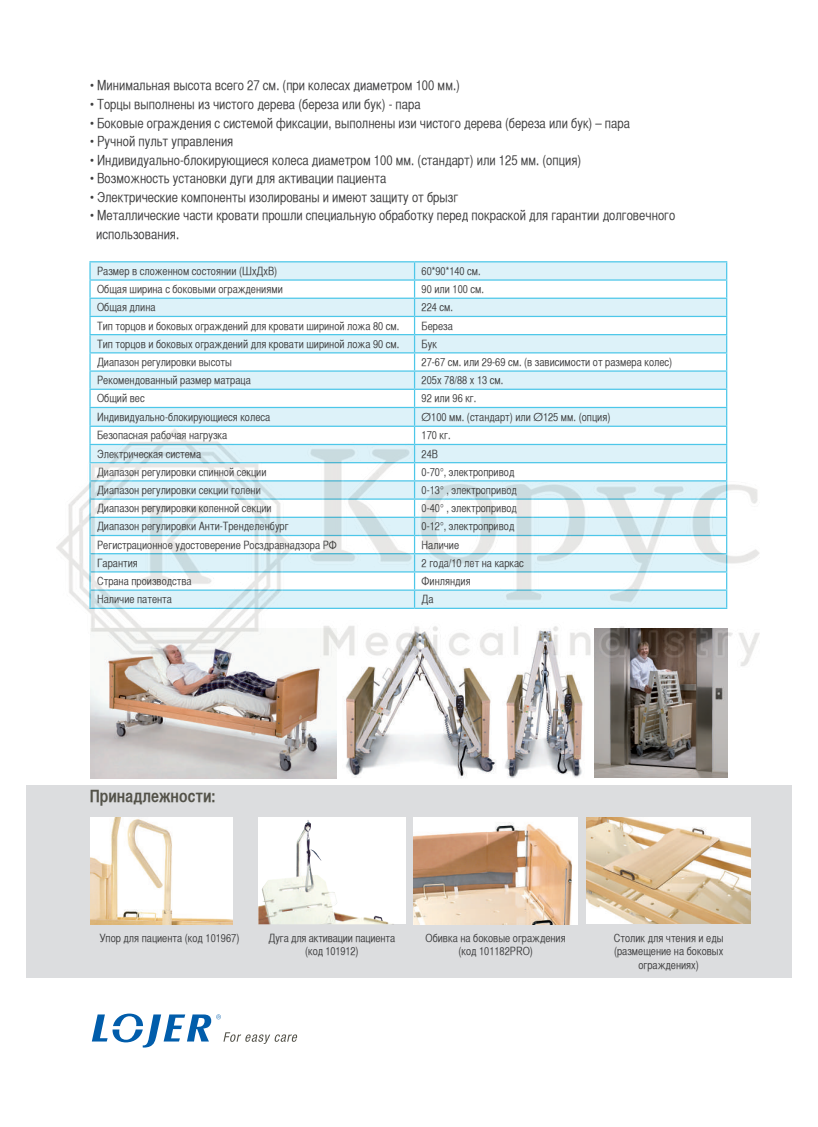
<style>
.page{position:relative;width:818px;height:1127px;background:#fff}
.page>*{position:absolute;margin:0;border:0;box-sizing:border-box;transform-origin:0 0}
.t1{font:17px "Helvetica CY Bold";color:#535249}
.t2{font:13.75px/18.5px "Helvetica CY Plain";color:#3e3e3f}
.t3{font:11.25px/13.5px "Helvetica CY Plain";color:#3e3e3f;text-align:center}
.s1{font-family:"Helvetica Neue";font-weight:300;font-stretch:expanded}
</style>
<div class="page">
<svg style="left:92px;top:1013px;width:205px;height:34px"></svg>
<div style="left:26px;top:785px;width:766px;height:192px;background:#dcdddf"></div>
<img style="left:413px;top:898px;width:165px;height:26px">
<img style="left:586px;top:898px;width:165px;height:25px">
<img style="left:258px;top:898px;width:136px;height:26px">
<img style="left:90px;top:898px;width:142px;height:26px">
<img style="left:56px;top:261px;width:704px;height:637px">
<p class="t2" style="left:90px;top:76px;width:371px">• Минимальная высота всего 27 см. (при колесах диаметром 100 мм.)</p>
<p class="t2" style="left:90px;top:95px;width:332px">• Торцы выполнены из чистого дерева (береза или бук) - пара</p>
<p class="t2" style="left:90px;top:113px;width:541px">• Боковые ограждения с системой фиксации, выполнены изи чистого дерева (береза или бук) – пара</p>
<p class="t2" style="left:90px;top:132px;width:145px">• Ручной пульт управления</p>
<p class="t2" style="left:90px;top:150px;width:493px">• Индивидуально-блокирующиеся колеса диаметром 100 мм. (стандарт) или 125 мм. (опция)</p>
<p class="t2" style="left:90px;top:169px;width:298px">• Возможность установки дуги для активации пациента</p>
<p class="t2" style="left:90px;top:188px;width:370px">• Электрические компоненты изолированы и имеют защиту от брызг</p>
<p class="t2" style="left:96px;top:206px;width:580px;text-indent:-6px">• Металлические части кровати прошли специальную обработку перед покраской для гарантии долговечного использования.</p>
<p class="t3" style="left:97px;top:264px;width:182px">Размер в сложенном состоянии (ШхДхВ)</p>
<p class="t3" style="left:422px;top:264px;width:61px">60*90*140 см.</p>
<p class="t3" style="left:97px;top:282px;width:187px">Общая ширина с боковыми ограждениями</p>
<p class="t3" style="left:422px;top:282px;width:64px">90 или 100 см.</p>
<p class="t3" style="left:97px;top:301px;width:60px">Общая длина</p>
<p class="t3" style="left:422px;top:301px;width:33px">224 см.</p>
<p class="t3" style="left:97px;top:319px;width:304px">Тип торцов и боковых ограждений для кровати шириной ложа 80 см.</p>
<p class="t3" style="left:422px;top:319px;width:33px">Береза</p>
<p class="t3" style="left:97px;top:337px;width:304px">Тип торцов и боковых ограждений для кровати шириной ложа 90 см.</p>
<p class="t3" style="left:422px;top:337px;width:17px">Бук</p>
<p class="t3" style="left:97px;top:355px;width:136px">Диапазон регулировки высоты</p>
<p class="t3" style="left:422px;top:355px;width:252px">27-67 см. или 29-69 см. (в зависимости от размера колес)</p>
<p class="t3" style="left:97px;top:373px;width:155px">Рекомендованный размер матраца</p>
<p class="t3" style="left:422px;top:373px;width:83px">205x 78/88 x 13 см.</p>
<p class="t3" style="left:97px;top:391px;width:49px">Общий вес</p>
<p class="t3" style="left:422px;top:391px;width:56px">92 или 96 кг.</p>
<p class="t3" style="left:97px;top:410px;width:175px">Индивидуально-блокирующиеся колеса</p>
<p class="t3" style="left:422px;top:410px;width:190px"><span class="s1">Ø</span>100 мм. (стандарт) или <span class="s1">Ø</span>125 мм. (опция)</p>
<p class="t3" style="left:97px;top:428px;width:132px">Безопасная рабочая нагрузка</p>
<p class="t3" style="left:422px;top:428px;width:31px">170 кг.</p>
<p class="t3" style="left:97px;top:447px;width:106px">Электрическая система</p>
<p class="t3" style="left:422px;top:447px;width:18px">24В</p>
<p class="t3" style="left:97px;top:465px;width:171px">Диапазон регулировки спинной секции</p>
<p class="t3" style="left:422px;top:465px;width:94px">0-70°, электропривод</p>
<p class="t3" style="left:97px;top:483px;width:165px">Диапазон регулировки секции голени</p>
<p class="t3" style="left:422px;top:483px;width:97px">0-13° , электропривод</p>
<p class="t3" style="left:97px;top:501px;width:176px">Диапазон регулировки коленной секции</p>
<p class="t3" style="left:422px;top:501px;width:97px">0-40° , электропривод</p>
<p class="t3" style="left:97px;top:519px;width:193px">Диапазон регулировки Анти-Тренделенбург</p>
<p class="t3" style="left:422px;top:519px;width:94px">0-12°, электропривод</p>
<p class="t3" style="left:97px;top:538px;width:241px">Регистрационное удостоверение Росздравнадзора РФ</p>
<p class="t3" style="left:422px;top:538px;width:39px">Наличие</p>
<p class="t3" style="left:97px;top:556px;width:42px">Гарантия</p>
<p class="t3" style="left:422px;top:556px;width:104px">2 года/10 лет на каркас</p>
<p class="t3" style="left:97px;top:574px;width:96px">Страна производства</p>
<p class="t3" style="left:422px;top:574px;width:51px">Финляндия</p>
<p class="t3" style="left:97px;top:592px;width:76px">Наличие патента</p>
<p class="t3" style="left:422px;top:592px;width:13px">Да</p>
<h1 class="t1" style="left:90px;top:785px;width:128px">Принадлежности:</h1>
<p class="t3" style="left:99px;top:931px;width:141px">Упор для пациента (код 101967)</p>
<p class="t3" style="left:425px;top:931px;width:142px">Обивка на боковые ограждения (код 101182PRO)</p>
<p class="t3" style="left:614px;top:931px;width:111px">Столик для чтения и еды (размещение на боковых ограждениях)</p>
<p class="t3" style="left:269px;top:931px;width:128px">Дуга для активации пациента (код 101912)</p>
</div>
